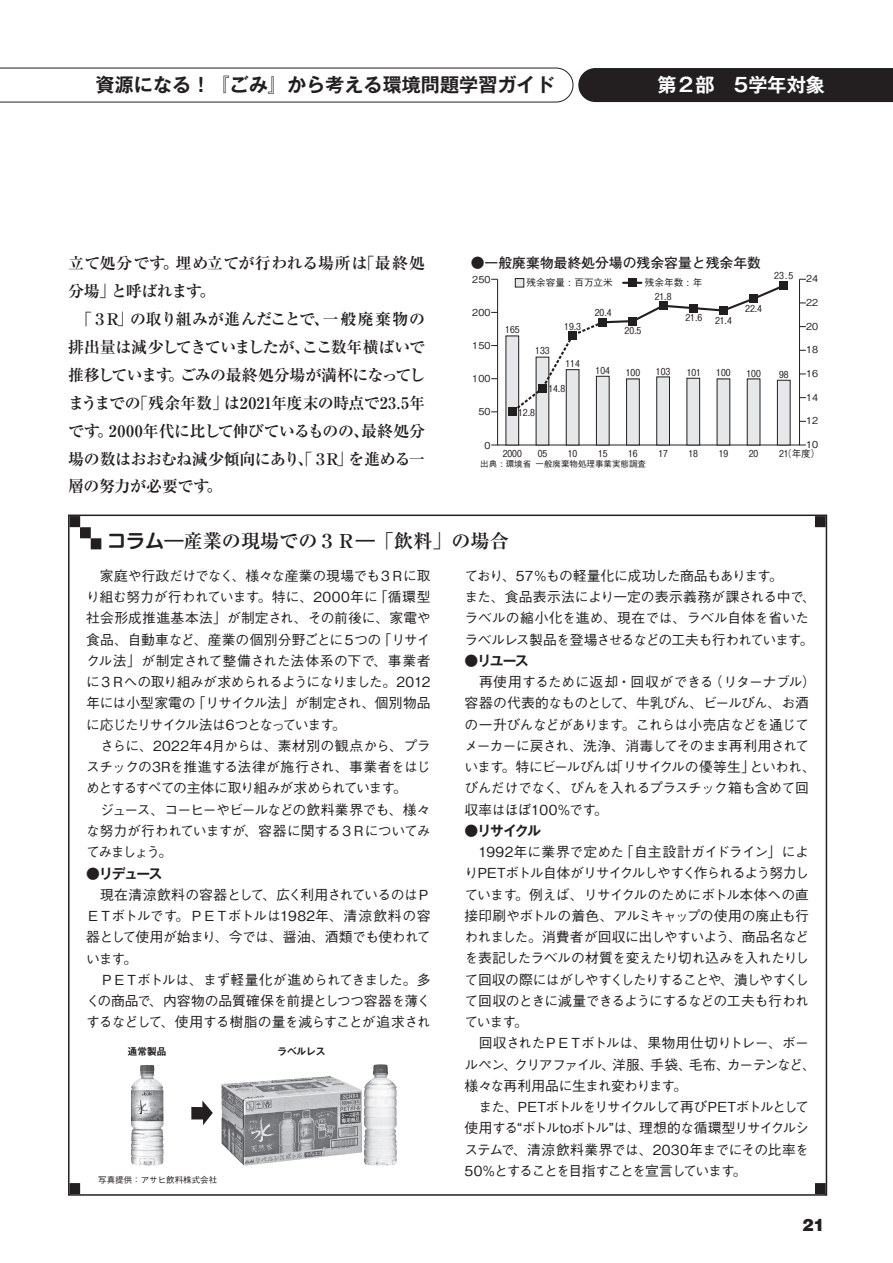
<style>
.page{position:relative;width:893px;height:1263px;background:#fff}
.page>*{position:absolute;margin:0;border:0;box-sizing:border-box;transform-origin:0 0}
.t1{font:700 19.2px "Gothic MB101 Pr 6 N De";color:#231f20}
.t2{font:700 19.2px "Ryumin Pr 6 N";color:#231f20}
.t3{font:700 19.2px "Gothic MB101 Pr 6 N De";color:#fff}
.t4{font:900 16.95px "Helvetica";color:#231f20}
.t5{font:700 15.9px/27.9px "Ryumin Pr 6 N";letter-spacing:-.02em;color:#231f20}
.t6{font:500 13.8px/21.3px "Gothic BBB Pr 6 N";letter-spacing:-.045em;color:#231f20}
.t7{font:500 13.8px/21.3px "Gothic BBB Pr 6 N";letter-spacing:-.025em;color:#231f20}
.t8{font:700 13.8px "Futo Go B101 Pr 6";color:#231f20}
.t9{font:700 13.8px "Gothic MB101 Pr 6 De";letter-spacing:-.105em;color:#231f20}
.t10{font:700 13.8px "Gothic MB101 Pr 6 N De";letter-spacing:-.095em;color:#231f20}
.t11{font:500 9.6px "Gothic BBB Pr 6";color:#231f20}
.t12{font:500 9.6px "Gothic BBB Pr 6 N";color:#231f20}
.t13{font:700 9.6px "Gothic MB101 Pr 6 N De";color:#231f20}
.t14{font:500 8.55px "Gothic BBB Pr 6 N";color:#231f20}
.s1{font-family:"Shin M Go Pr 6 N De"}
.s2{font-family:"Gothic MB101 Pr 6 De"}
</style>
<div class="page">
<svg style="left:0;top:68px;width:893px;height:34px"></svg>
<div style="left:70px;top:517px;width:9px;height:9px;background:#231f20"></div>
<div style="left:70px;top:516px;width:10px;height:11px;border:2px solid #231f20"></div>
<div style="left:81px;top:528px;width:9px;height:9px;background:#231f20"></div>
<div style="left:80px;top:527px;width:11px;height:11px;border:2px solid #231f20"></div>
<div style="left:91px;top:539px;width:10px;height:10px;background:#231f20"></div>
<div style="left:91px;top:538px;width:10px;height:11px;border:2px solid #231f20"></div>
<div style="left:816px;top:517px;width:9px;height:9px;background:#231f20"></div>
<div style="left:815px;top:516px;width:11px;height:11px;border:2px solid #231f20"></div>
<div style="left:816px;top:1184px;width:9px;height:9px;background:#231f20"></div>
<div style="left:815px;top:1183px;width:11px;height:11px;border:2px solid #231f20"></div>
<div style="left:70px;top:1184px;width:9px;height:9px;background:#231f20"></div>
<div style="left:69px;top:1183px;width:11px;height:11px;border:2px solid #231f20"></div>
<div style="left:497px;top:279px;width:303px;height:166px;border:1px solid #231f20"></div>
<div style="left:515px;top:279px;width:9px;height:8px;background:#e6e7e9"></div>
<div style="left:515px;top:278px;width:9px;height:9px;border:1px solid #231f20"></div>
<div style="left:628px;top:279px;width:8px;height:8px;background:#231f20"></div>
<div style="left:777px;top:380px;width:13px;height:65px;background:#e6e7e9"></div>
<div style="left:777px;top:380px;width:13px;height:65px;border:1px solid #231f20"></div>
<div style="left:747px;top:379px;width:13px;height:66px;background:#e6e7e9"></div>
<div style="left:747px;top:379px;width:13px;height:66px;border:1px solid #231f20"></div>
<div style="left:717px;top:379px;width:13px;height:66px;background:#e6e7e9"></div>
<div style="left:687px;top:378px;width:13px;height:67px;background:#e6e7e9"></div>
<div style="left:687px;top:378px;width:13px;height:67px;border:1px solid #231f20"></div>
<div style="left:657px;top:377px;width:12px;height:68px;background:#e6e7e9"></div>
<div style="left:656px;top:377px;width:14px;height:68px;border:1px solid #231f20"></div>
<div style="left:627px;top:379px;width:12px;height:66px;background:#e6e7e9"></div>
<div style="left:626px;top:379px;width:14px;height:66px;border:1px solid #231f20"></div>
<div style="left:596px;top:376px;width:13px;height:69px;background:#e6e7e9"></div>
<div style="left:596px;top:376px;width:13px;height:69px;border:1px solid #231f20"></div>
<div style="left:566px;top:370px;width:13px;height:75px;background:#e6e7e9"></div>
<div style="left:566px;top:369px;width:13px;height:76px;border:1px solid #231f20"></div>
<div style="left:536px;top:357px;width:13px;height:88px;background:#e6e7e9"></div>
<div style="left:506px;top:336px;width:13px;height:109px;background:#e6e7e9"></div>
<svg style="left:509px;top:282px;width:278px;height:133px"></svg>
<div style="left:508px;top:408px;width:9px;height:8px;background:#231f20"></div>
<div style="left:538px;top:384px;width:9px;height:9px;background:#231f20"></div>
<div style="left:568px;top:331px;width:9px;height:8px;background:#231f20"></div>
<div style="left:598px;top:318px;width:9px;height:8px;background:#231f20"></div>
<div style="left:629px;top:317px;width:8px;height:8px;background:#231f20"></div>
<div style="left:659px;top:302px;width:8px;height:8px;background:#231f20"></div>
<div style="left:689px;top:304px;width:8px;height:8px;background:#231f20"></div>
<div style="left:719px;top:306px;width:9px;height:9px;background:#231f20"></div>
<div style="left:749px;top:294px;width:9px;height:9px;background:#231f20"></div>
<div style="left:779px;top:281px;width:9px;height:9px;background:#231f20"></div>
<img style="left:131px;top:1065px;width:32px;height:100px">
<img style="left:364px;top:1064px;width:21px;height:101px">
<img style="left:221px;top:1076px;width:127px;height:89px">
<svg style="left:191px;top:1100px;width:22px;height:25px"></svg>
<h1 class="t1" style="left:96px;top:69px;width:461px">資源になる！『ごみ』から考える環境問題学習ガイド</h1>
<h1 class="t3" style="left:657px;top:69px;width:169px">第２部　5学年対象</h1>
<p class="t5" style="left:68px;top:249px;width:359px">立て処分です。埋め立てが行われる場所は「最終処分場」と呼ばれます。<br>　「３R」の取り組みが進んだことで、一般廃棄物の排出量は減少してきていましたが、ここ数年横ばいで推移しています。ごみの最終処分場が満杯になってしまうまでの「残余年数」は2021年度末の時点で23.5年です。2000年代に比して伸びているものの、最終処分場の数はおおむね減少傾向にあり、「３R」を進める一層の努力が必要です。</p>
<h1 class="t2" style="left:107px;top:526px;width:403px"><span class="s1">コラム</span>―産業の現場での３Ｒ―「飲料」の場合</h1>
<p class="t6" style="left:86px;top:564px;width:346px">　家庭や行政だけでなく、様々な産業の現場でも３Ｒに取り組む努力が行われています。特に、2000年に「循環型社会形成推進基本法」が制定され、その前後に、家電や食品、自動車など、産業の個別分野ごとに５つの「リサイクル法」が制定されて整備された法体系の下で、事業者に３Ｒへの取り組みが求められるようになりました。2012年には小型家電の「リサイクル法」が制定され、個別物品に応じたリサイクル法は6つとなっています。<br>　さらに、2022年4月からは、素材別の観点から、プラスチックの3Rを推進する法律が施行され、事業者をはじめとするすべての主体に取り組みが求められています。<br>　ジュース、コーヒーやビールなどの飲料業界でも、様々な努力が行われていますが、容器に関する３Ｒについてみてみましょう。</p>
<p class="t9" style="left:86px;top:862px;width:78px">●リデュース</p>
<p class="t6" style="left:86px;top:883px;width:346px">　現在清涼飲料の容器として、広く利用されているのはＰ<br>ＥＴボトルです。ＰＥＴボトルは1982年、清涼飲料の容器として使用が始まり、今では、醤油、酒類でも使われています。<br>　ＰＥＴボトルは、まず軽量化が進められてきました。多くの商品で、内容物の品質確保を前提としつつ容器を薄くするなどして、使用する樹脂の量を減らすことが追求され</p>
<p class="t8" style="left:471px;top:252px;width:292px">●一般廃棄物最終処分場の残余容量と残余年数</p>
<p class="t11" style="left:774px;top:268px;width:21px">23.5</p>
<p class="t12" style="left:806px;top:271px;width:14px">24</p>
<p class="t12" style="left:472px;top:271px;width:20px">250</p>
<p class="t12" style="left:527px;top:275px;width:88px">残余容量 : 百万立米</p>
<p class="t12" style="left:645px;top:275px;width:59px">残余年数 : 年</p>
<p class="t11" style="left:564px;top:318px;width:18px">19.3</p>
<p class="t11" style="left:655px;top:288px;width:18px">21.8</p>
<p class="t12" style="left:806px;top:295px;width:14px">22</p>
<p class="t11" style="left:745px;top:300px;width:18px">22.4</p>
<p class="t11" style="left:595px;top:305px;width:18px">20.4</p>
<p class="t12" style="left:472px;top:305px;width:20px">200</p>
<p class="t11" style="left:685px;top:310px;width:18px">21.6</p>
<p class="t11" style="left:715px;top:312px;width:18px">21.4</p>
<p class="t12" style="left:806px;top:318px;width:14px">20</p>
<p class="t11" style="left:505px;top:321px;width:16px">165</p>
<p class="t11" style="left:625px;top:322px;width:18px">20.5</p>
<p class="t12" style="left:472px;top:338px;width:20px">150</p>
<p class="t12" style="left:806px;top:342px;width:14px">18</p>
<p class="t11" style="left:535px;top:343px;width:16px">133</p>
<p class="t12" style="left:565px;top:356px;width:16px">114</p>
<p class="t12" style="left:596px;top:363px;width:16px">104</p>
<p class="t12" style="left:626px;top:365px;width:16px">100</p>
<p class="t12" style="left:656px;top:364px;width:16px">103</p>
<p class="t12" style="left:687px;top:365px;width:16px">101</p>
<p class="t12" style="left:716px;top:365px;width:16px">100</p>
<p class="t12" style="left:746px;top:366px;width:16px">100</p>
<p class="t12" style="left:779px;top:367px;width:11px">98</p>
<p class="t12" style="left:806px;top:366px;width:14px">16</p>
<p class="t12" style="left:472px;top:371px;width:20px">100</p>
<p class="t11" style="left:548px;top:381px;width:18px">14.8</p>
<p class="t12" style="left:806px;top:389px;width:14px">14</p>
<p class="t12" style="left:478px;top:404px;width:14px">50</p>
<p class="t11" style="left:518px;top:404px;width:18px">12.8</p>
<p class="t12" style="left:806px;top:413px;width:14px">12</p>
<p class="t12" style="left:806px;top:437px;width:14px">10</p>
<p class="t12" style="left:484px;top:437px;width:8px">0</p>
<p class="t11" style="left:538px;top:445px;width:11px">05</p>
<p class="t11" style="left:568px;top:445px;width:11px">10</p>
<p class="t11" style="left:598px;top:445px;width:11px">15</p>
<p class="t11" style="left:628px;top:445px;width:11px">16</p>
<p class="t11" style="left:658px;top:445px;width:11px">17</p>
<p class="t11" style="left:688px;top:445px;width:11px">18</p>
<p class="t11" style="left:719px;top:445px;width:11px">19</p>
<p class="t11" style="left:749px;top:445px;width:11px">20</p>
<p class="t11" style="left:779px;top:445px;width:38px">21(年度)</p>
<p class="t11" style="left:503px;top:445px;width:21px">2000</p>
<p class="t14" style="left:480px;top:457px;width:167px">出典 : 環境省 一般廃棄物処理事業実態調査</p>
<p class="t7" style="left:465px;top:564px;width:353px">ており、57％もの軽量化に成功した商品もあります。<br>また、食品表示法により一定の表示義務が課される中で、ラベルの縮小化を進め、現在では、ラベル自体を省いたラベルレス製品を登場させるなどの工夫も行われています。</p>
<p class="t9" style="left:465px;top:649px;width:66px">●リユース</p>
<p class="t6" style="left:465px;top:670px;width:353px">　再使用するために返却・回収ができる（リターナブル）容器の代表的なものとして、牛乳びん、ビールびん、お酒の一升びんなどがあります。これらは小売店などを通じてメーカーに戻され、洗浄、消毒してそのまま再利用されています。特にビールびんは「リサイクルの優等生」といわれ、びんだけでなく、びんを入れるプラスチック箱も含めて回収率はほぼ100％です。</p>
<p class="t10" style="left:465px;top:819px;width:78px"><span class="s2">●</span>リサイクル</p>
<p class="t6" style="left:465px;top:840px;width:353px">　1992年に業界で定めた「自主設計ガイドライン」によりPETボトル自体がリサイクルしやすく作られるよう努力しています。例えば、リサイクルのためにボトル本体への直接印刷やボトルの着色、アルミキャップの使用の廃止も行われました。消費者が回収に出しやすいよう、商品名などを表記したラベルの材質を変えたり切れ込みを入れたりして回収の際にはがしやすくしたりすることや、潰しやすくして回収のときに減量できるようにするなどの工夫も行われています。<br>　回収されたＰＥＴボトルは、果物用仕切りトレー、ボールペン、クリアファイル、洋服、手袋、毛布、カーテンなど、様々な再利用品に生まれ変わります。<br>　また、PETボトルをリサイクルして再びPETボトルとして使用する“ボトルtoボトル”は、理想的な循環型リサイクルシステムで、清涼飲料業界では、2030年までにその比率を<br>50%とすることを目指すことを宣言しています。</p>
<p class="t13" style="left:128px;top:1043px;width:40px">通常製品</p>
<p class="t13" style="left:277px;top:1043px;width:49px">ラベルレス</p>
<p class="t14" style="left:98px;top:1173px;width:121px">写真提供：アサヒ飲料株式会社</p>
<p class="t4" style="left:802px;top:1214px;width:24px">21</p>
</div>
